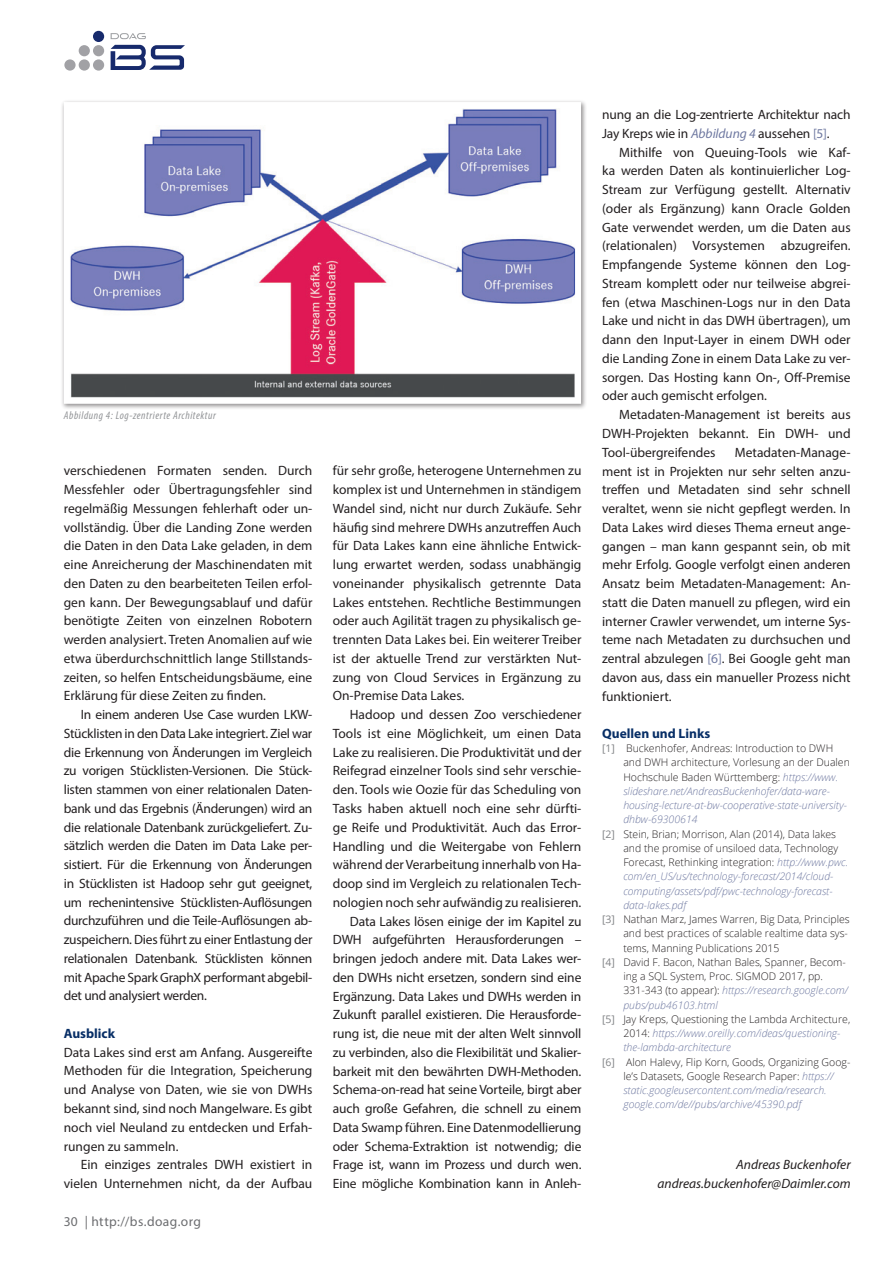
<style>
.page{position:relative;width:893px;height:1263px;background:#fff}
.page>*{position:absolute;margin:0;border:0;box-sizing:border-box;transform-origin:0 0}
.t1{font:13.5px/18.8px "Myriad Pro";letter-spacing:-.005em;color:#231f20;text-align:justify}
.t2{font:italic 13.5px/18.8px "Myriad Pro";color:#231f20;text-align:right}
.t3{font:700 13.5px "Myriad Pro";color:#072e66}
.t4{font:13.5px "Myriad Pro";letter-spacing:.03em;color:#6c6d70}
.t5{font:italic condensed 11.25px "Myriad Pro";letter-spacing:.05em;color:#939598}
.t6{font:300 10.5px "Open Sans";color:#231f20}
.t7{font:italic 300 10.5px "Open Sans";color:#6f79a1}
.s1{font-style:italic;color:#6f79a1}
.s2{color:#6f79a1}
.s3{font-weight:400;color:#808285}
.s4{font-style:normal;color:#231f20}
</style>
<div class="page">
<div style="left:93px;top:59px;width:11px;height:12px;background:#a1a1a5;border-radius:50%"></div>
<div style="left:93px;top:31px;width:11px;height:11px;background:#172a6c;border-radius:50%"></div>
<div style="left:79px;top:45px;width:11px;height:11px;background:#a1a1a5;border-radius:50%"></div>
<div style="left:93px;top:45px;width:11px;height:11px;background:#a1a1a5;border-radius:50%"></div>
<div style="left:64px;top:59px;width:12px;height:12px;background:#a1a1a5;border-radius:50%"></div>
<div style="left:79px;top:59px;width:11px;height:12px;background:#a1a1a5;border-radius:50%"></div>
<svg style="left:111px;top:45px;width:74px;height:25px"></svg>
<svg style="left:111px;top:33px;width:35px;height:6px"></svg>
<svg style="left:62px;top:101px;width:522px;height:306px"></svg>
<p class="t5" style="left:64px;top:409px;width:154px">Abbildung 4: Log-zentrierte Architektur</p>
<p class="t1" style="left:64px;top:461px;width:250px">verschiedenen Formaten senden. Durch Messfehler oder Übertragungsfehler sind regelmäßig Messungen fehlerhaft oder un&shy;vollständig. Über die Landing Zone werden die Daten in den Data Lake geladen, in dem eine Anreicherung der Maschinendaten mit den Daten zu den bearbeiteten Teilen erfol&shy;gen kann. Der Bewegungsablauf und dafür benötigte Zeiten von einzelnen Robotern werden analysiert. Treten Anomalien auf wie etwa überdurchschnittlich lange Stillstands&shy;zeiten, so helfen Entscheidungsbäume, eine Erklärung für diese Zeiten zu finden.</p>
<p class="t1" style="left:64px;top:705px;width:250px;text-indent:17px">In einem anderen Use Case wurden LKW-Stücklisten in den Data Lake integriert. Ziel war die Erkennung von Änderungen im Vergleich zu vorigen Stücklisten-Versionen. Die Stück&shy;listen stammen von einer relationalen Daten&shy;bank und das Ergebnis (Änderungen) wird an die relationale Datenbank zurückgeliefert. Zu&shy;sätzlich werden die Daten im Data Lake per&shy;sistiert. Für die Erkennung von Änderungen in Stücklisten ist Hadoop sehr gut geeignet, um rechenintensive Stücklisten-Auflösungen durchzuführen und die Teile-Auflösungen ab&shy;zuspeichern. Dies führt zu einer Entlastung der relationalen Datenbank. Stücklisten können mit Apache Spark GraphX performant abgebil&shy;det und analysiert werden.</p>
<p class="t3" style="left:64px;top:1024px;width:53px">Ausblick</p>
<p class="t1" style="left:64px;top:1042px;width:250px">Data Lakes sind erst am Anfang. Ausgereifte Methoden für die Integration, Speicherung und Analyse von Daten, wie sie von DWHs bekannt sind, sind noch Mangelware. Es gibt noch viel Neuland zu entdecken und Erfah&shy;rungen zu sammeln.</p>
<p class="t1" style="left:64px;top:1155px;width:250px;text-align:right">Ein einziges zentrales DWH existiert in vielen Unternehmen nicht, da der Aufbau</p>
<p class="t4" style="left:64px;top:1213px;width:139px">30 | http://bs.doag.org</p>
<p class="t1" style="left:333px;top:461px;width:250px">für sehr große, heterogene Unternehmen zu komplex ist und Unternehmen in ständigem Wandel sind, nicht nur durch Zukäufe. Sehr häufig sind mehrere DWHs anzutreffen Auch für Data Lakes kann eine ähnliche Entwick&shy;lung erwartet werden, sodass unabhängig voneinander physikalisch getrennte Data Lakes entstehen. Rechtliche Bestimmungen oder auch Agilität tragen zu physikalisch ge&shy;trennten Data Lakes bei. Ein weiterer Treiber ist der aktuelle Trend zur verstärkten Nut&shy;zung von Cloud Services in Ergänzung zu On-Premise Data Lakes.</p>
<p class="t1" style="left:333px;top:705px;width:250px;text-align:right">Hadoop und dessen Zoo verschiedener Tools ist eine Möglichkeit, um einen Data Lake zu realisieren. Die Produktivität und der Reifegrad einzelner Tools sind sehr verschie&shy;den. Tools wie Oozie für das Scheduling von Tasks haben aktuell noch eine sehr dürfti&shy;ge Reife und Produktivität. Auch das Error-Handling und die Weitergabe von Fehlern während der Verarbeitung innerhalb von Ha&shy;doop sind im Vergleich zu relationalen Tech&shy;nologien noch sehr aufwändig zu realisieren.<br>Data Lakes lösen einige der im Kapitel zu DWH aufgeführten Herausforderungen – bringen jedoch andere mit. Data Lakes wer&shy;den DWHs nicht ersetzen, sondern sind eine Ergänzung. Data Lakes und DWHs werden in Zukunft parallel existieren. Die Herausforde&shy;rung ist, die neue mit der alten Welt sinnvoll zu verbinden, also die Flexibilität und Skalier&shy;barkeit mit den bewährten DWH-Methoden.<br>Schema-on-read hat seine Vorteile, birgt aber auch große Gefahren, die schnell zu einem Data Swamp führen. Eine Datenmodellierung oder Schema-Extraktion ist notwendig; die Frage ist, wann im Prozess und durch wen.<br>Eine mögliche Kombination kann in Anleh-</p>
<p class="t1" style="left:602px;top:105px;width:250px">nung an die Log-zentrierte Architektur nach<br>Jay Kreps wie in <span class="s1">Abbildung 4</span> aussehen <span class="s2">[5]</span>.</p>
<p class="t1" style="left:602px;top:143px;width:250px;text-indent:17px">Mithilfe von Queuing-Tools wie Kaf&shy;ka werden Daten als kontinuierlicher Log-Stream zur Verfügung gestellt. Alternativ (oder als Ergänzung) kann Oracle Golden Gate verwendet werden, um die Daten aus (relationalen) Vorsystemen abzugreifen.<br>Empfangende Systeme können den Log-Stream komplett oder nur teilweise abgrei&shy;fen (etwa Maschinen-Logs nur in den Data Lake und nicht in das DWH übertragen), um dann den Input-Layer in einem DWH oder die Landing Zone in einem Data Lake zu ver&shy;sorgen. Das Hosting kann On-, Off-Premise oder auch gemischt erfolgen.</p>
<p class="t1" style="left:602px;top:405px;width:250px;text-indent:17px">Metadaten-Management ist bereits aus DWH-Projekten bekannt. Ein DWH- und Tool-übergreifendes</p>
<p class="t1" style="left:602px;top:443px;width:250px;text-indent:133px">Metadaten-Manage&shy;ment ist in Projekten nur sehr selten anzu&shy;treffen und Metadaten sind sehr schnell veraltet, wenn sie nicht gepflegt werden. In Data Lakes wird dieses Thema erneut ange&shy;gangen – man kann gespannt sein, ob mit mehr Erfolg. Google verfolgt einen anderen Ansatz beim Metadaten-Management: An&shy;statt die Daten manuell zu pflegen, wird ein interner Crawler verwendet, um interne Sys&shy;teme nach Metadaten zu durchsuchen und zentral abzulegen <span class="s2">[6]</span>. Bei Google geht man davon aus, dass ein manueller Prozess nicht funktioniert.</p>
<p class="t3" style="left:602px;top:725px;width:110px">Quellen und Links</p>
<p class="t6" style="left:602px;top:741px;width:233px"><span class="s3">[1]</span> Buckenhofer, Andreas: Introduction to DWH</p>
<p class="t6" style="left:623px;top:755px;width:228px">and DWH architecture, Vorlesung an der Dualen</p>
<p class="t6" style="left:623px;top:770px;width:216px">Hochschule Baden Württemberg: <span class="s1">https://www.</span></p>
<p class="t7" style="left:623px;top:784px;width:208px">slideshare.net/AndreasBuckenhofer/data-ware-</p>
<p class="t7" style="left:623px;top:798px;width:225px">housing-lecture-at-bw-cooperative-state-university-</p>
<p class="t7" style="left:623px;top:812px;width:76px">dhbw-69300614</p>
<p class="t6" style="left:602px;top:827px;width:236px"><span class="s3">[2]</span> Stein, Brian; Morrison, Alan (2014), Data lakes</p>
<p class="t6" style="left:623px;top:841px;width:216px">and the promise of unsiloed data, Technology</p>
<p class="t6" style="left:623px;top:855px;width:226px">Forecast, Rethinking integration: <span class="s1">http://www.pwc.</span></p>
<p class="t7" style="left:623px;top:869px;width:212px">com/en_US/us/technology-forecast/2014/cloud-</p>
<p class="t7" style="left:623px;top:884px;width:211px">computing/assets/pdf/pwc-technology-forecast-</p>
<p class="t7" style="left:623px;top:898px;width:65px">data-lakes.pdf</p>
<p class="t6" style="left:602px;top:912px;width:249px"><span class="s3">[3]</span> Nathan Marz, James Warren, Big Data, Principles</p>
<p class="t6" style="left:623px;top:926px;width:226px">and best practices of scalable realtime data sys-</p>
<p class="t6" style="left:623px;top:941px;width:157px">tems, Manning Publications 2015</p>
<p class="t6" style="left:602px;top:955px;width:245px"><span class="s3">[4]</span> David F. Bacon, Nathan Bales, Spanner, Becom-</p>
<p class="t6" style="left:623px;top:969px;width:201px">ing a SQL System, Proc. SIGMOD 2017, pp.</p>
<p class="t7" style="left:623px;top:983px;width:226px"><span class="s4">331-343 (to appear):</span> https://research.google.com/</p>
<p class="t7" style="left:623px;top:997px;width:96px">pubs/pub46103.html</p>
<p class="t6" style="left:602px;top:1012px;width:250px"><span class="s3">[5]</span> Jay Kreps, Questioning the Lambda Architecture,</p>
<p class="t7" style="left:623px;top:1026px;width:219px"><span class="s4">2014:</span> https://www.oreilly.com/ideas/questioning-</p>
<p class="t7" style="left:623px;top:1040px;width:109px">the-lambda-architecture</p>
<p class="t6" style="left:602px;top:1055px;width:250px"><span class="s3">[6]</span> Alon Halevy, Flip Korn, Goods, Organizing Goog-</p>
<p class="t6" style="left:623px;top:1069px;width:212px">le’s Datasets, Google Research Paper: <span class="s1">https://</span></p>
<p class="t7" style="left:623px;top:1083px;width:205px">static.googleusercontent.com/media/research.</p>
<p class="t7" style="left:623px;top:1097px;width:179px">google.com/de//pubs/archive/45390.pdf</p>
<p class="t2" style="left:657px;top:1155px;width:195px">Andreas Buckenhofer andreas.buckenhofer@Daimler.com</p>
</div>
